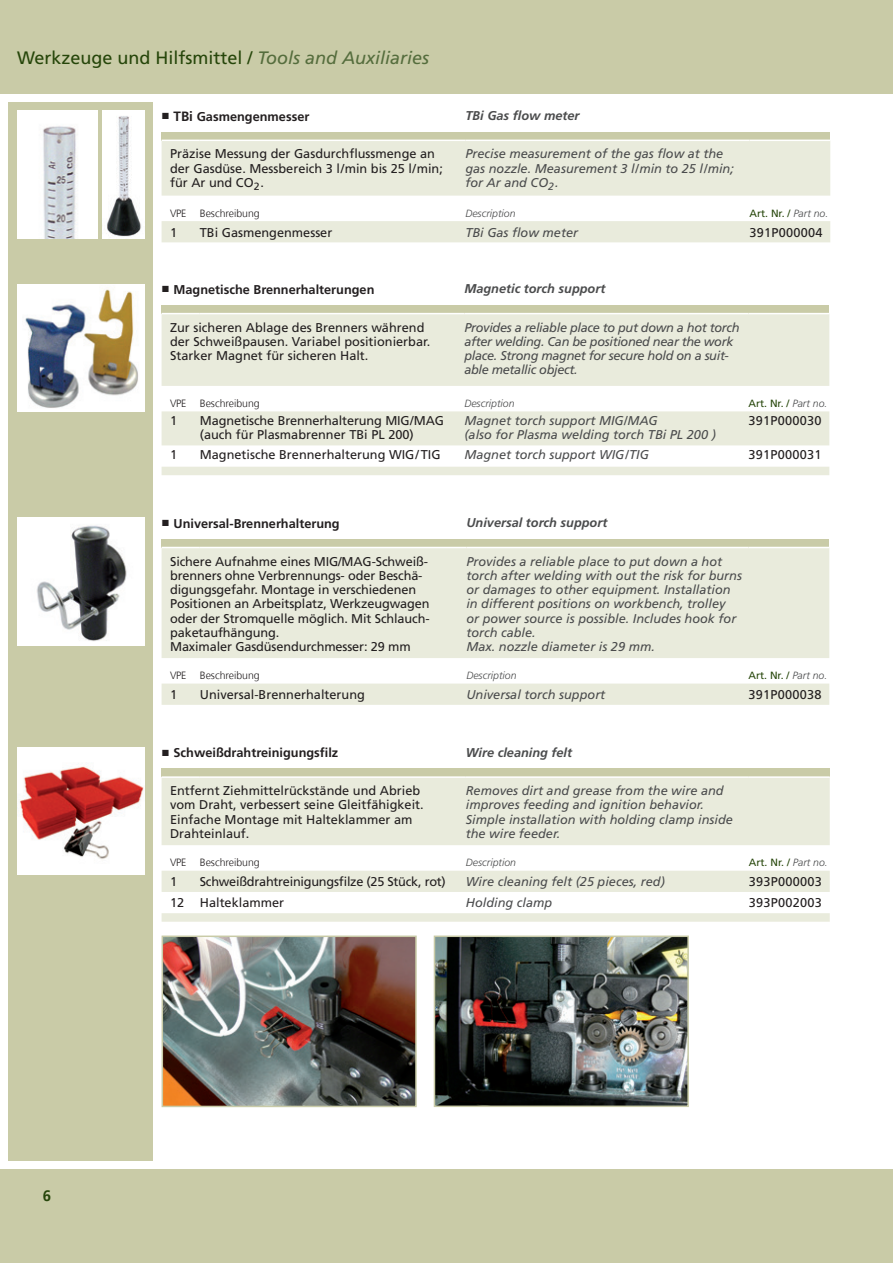
<style>
.page{position:relative;width:893px;height:1263px;background:#fff}
.page>*{position:absolute;margin:0;border:0;box-sizing:border-box;transform-origin:0 0}
.t1{font:18px "Frutiger LT Std";color:#26460a}
.t2{font:700 15px "Frutiger";color:#26460a}
.t3{font:12.75px/14.2px "Frutiger LT Std";color:#231f20}
.t4{font:italic 12.75px/14.2px "Frutiger LT Std";color:#4b4c4d}
.t5{font:italic 12.75px/14.2px "Frutiger LT Std";letter-spacing:-.025em;color:#4b4c4d}
.t6{font:700 12.75px "Frutiger LT Std";color:#231f20}
.t7{font:italic 700 12.75px "Frutiger LT Std";color:#4b4c4d}
.t8{font:12.75px "Frutiger LT Std";letter-spacing:.02em;color:#231f20}
.t9{font:12.75px "Frutiger LT Std";letter-spacing:-.02em;color:#231f20}
.t10{font:300 10.5px "Frutiger";color:#231f20}
.t11{font:10.5px "Frutiger LT Std";color:#26460a}
.t12{font:italic 300 10.5px "Frutiger LT Std";color:#4b4c4d}
.s1{font-style:italic;color:#556d3d}
.s2{font-family:"Times New Roman";font-weight:400;font-size:13.5px}
.s3{font-size:13.5px}
.s4{font-weight:300;font-style:italic;color:#4b4c4d}
</style>
<div class="page">
<div style="left:9px;top:102px;width:144px;height:1059px;background:#c9cba7"></div>
<div style="left:0;top:1169px;width:893px;height:94px;background:#c9cba7"></div>
<div style="left:0;top:0;width:893px;height:94px;background:#c9cba7"></div>
<div style="left:17px;top:284px;width:128px;height:127px;background:#fff"></div>
<img style="left:25px;top:287px;width:113px;height:121px">
<img style="left:433px;top:935px;width:256px;height:172px">
<img style="left:161px;top:935px;width:256px;height:173px">
<div style="left:17px;top:747px;width:128px;height:128px;background:#fff"></div>
<img style="left:19px;top:763px;width:125px;height:96px">
<div style="left:162px;top:305px;width:667px;height:9px;background:#c9cba7"></div>
<svg style="left:162px;top:314px;width:667px;height:161px;fill:#e9ebdc"></svg>
<hr style="left:162px;top:313px;width:38px;height:1px;background:#fff">
<hr style="left:200px;top:313px;width:264px;height:1px;background:#fff">
<hr style="left:464px;top:313px;width:284px;height:1px;background:#fff">
<hr style="left:748px;top:313px;width:81px;height:1px;background:#fff">
<img style="left:17px;top:518px;width:128px;height:127px">
<div style="left:162px;top:539px;width:667px;height:8px;background:#c9cba7"></div>
<svg style="left:162px;top:548px;width:667px;height:157px;fill:#e9ebdc"></svg>
<div style="left:162px;top:769px;width:668px;height:8px;background:#c9cba7"></div>
<svg style="left:162px;top:778px;width:668px;height:144px;fill:#e9ebdc"></svg>
<hr style="left:162px;top:776px;width:38px;height:2px;background:#fff">
<hr style="left:200px;top:776px;width:266px;height:2px;background:#fff">
<hr style="left:466px;top:776px;width:283px;height:2px;background:#fff">
<hr style="left:749px;top:776px;width:81px;height:2px;background:#fff">
<img style="left:17px;top:111px;width:81px;height:127px">
<img style="left:102px;top:111px;width:43px;height:127px">
<div style="left:162px;top:132px;width:668px;height:8px;background:#c9cba7"></div>
<svg style="left:162px;top:141px;width:668px;height:101px;fill:#e9ebdc"></svg>
<h1 class="t1" style="left:17px;top:47px;width:414px">Werkzeuge und Hilfsmittel / <span class="s1">Tools and Auxiliaries</span></h1>
<p class="t6" style="left:162px;top:109px;width:149px"><span class="s2">■</span> <span class="s3">TBi</span> Gasmengenmesser</p>
<p class="t7" style="left:465px;top:108px;width:116px">TBi Gas flow meter</p>
<p class="t3" style="left:170px;top:147px;width:274px">Präzise Messung der Gasdurchflussmenge an der Gasdüse. Messbereich 3 l/min bis 25 l/min; für Ar und CO<sub>2</sub> .</p>
<p class="t4" style="left:465px;top:147px;width:270px">Precise measurement of the gas flow at the gas nozzle. Measurement 3 l/min to 25 l/min; for Ar and CO<sub>2</sub> .</p>
<p class="t10" style="left:170px;top:207px;width:18px">VPE</p>
<p class="t10" style="left:200px;top:207px;width:61px">Beschreibung</p>
<p class="t12" style="left:465px;top:207px;width:52px">Description</p>
<p class="t11" style="left:749px;top:207px;width:80px">Art. Nr. / <span class="s4">Part no.</span></p>
<p class="t3" style="left:170px;top:225px;width:9px">1</p>
<p class="t3" style="left:200px;top:225px;width:134px">TBi Gasmengenmesser</p>
<p class="t4" style="left:465px;top:225px;width:114px">TBi Gas flow meter</p>
<p class="t8" style="left:749px;top:225px;width:75px">391P000004</p>
<p class="t6" style="left:162px;top:282px;width:214px"><span class="s2">■</span> Magnetische Brennerhalterungen</p>
<p class="t7" style="left:464px;top:281px;width:142px">Magnetic torch support</p>
<p class="t3" style="left:170px;top:320px;width:262px">Zur sicheren Ablage des Brenners während der Schweißpausen. Variabel positionierbar.<br>Starker Magnet für sicheren Halt.</p>
<p class="t5" style="left:464px;top:320px;width:277px">Provides a reliable place to put down a hot torch after welding. Can be positioned near the work place. Strong magnet for secure hold on a suit&shy;able metallic object.</p>
<p class="t10" style="left:170px;top:398px;width:18px">VPE</p>
<p class="t10" style="left:200px;top:398px;width:61px">Beschreibung</p>
<p class="t12" style="left:464px;top:397px;width:52px">Description</p>
<p class="t11" style="left:748px;top:397px;width:80px">Art. Nr. / <span class="s4">Part no.</span></p>
<p class="t3" style="left:170px;top:414px;width:9px">1</p>
<p class="t3" style="left:200px;top:414px;width:246px">Magnetische Brennerhalterung MIG/MAG (auch für Plasmabrenner TBi PL 200)</p>
<p class="t4" style="left:464px;top:414px;width:253px">Magnet torch support MIG/MAG<br>(also for Plasma welding torch TBi PL 200 )</p>
<p class="t8" style="left:748px;top:413px;width:75px">391P000030</p>
<p class="t3" style="left:170px;top:448px;width:9px">1</p>
<p class="t3" style="left:200px;top:448px;width:242px">Magnetische Brennerhalterung WIG / TIG</p>
<p class="t4" style="left:464px;top:448px;width:186px">Magnet torch support WIG/TIG</p>
<p class="t8" style="left:748px;top:447px;width:75px">391P000031</p>
<p class="t6" style="left:162px;top:516px;width:180px"><span class="s2">■</span> Universal-Brennerhalterung</p>
<p class="t7" style="left:466px;top:515px;width:142px">Universal torch support</p>
<p class="t3" style="left:170px;top:554px;width:261px">Sichere Aufnahme eines MIG/MAG-Schweiß&shy;brenners ohne Verbrennungs- oder Beschä&shy;digungsgefahr. Montage in verschiedenen Positionen an Arbeitsplatz, Werkzeugwagen oder der Stromquelle möglich. Mit Schlauch&shy;paketaufhängung.<br>Maximaler Gasdüsendurchmesser: 29 mm</p>
<p class="t4" style="left:466px;top:554px;width:277px">Provides a reliable place to put down a hot torch after welding with out the risk for burns or damages to other equipment. Installation in different positions on workbench, trolley<br>or power source is possible. Includes hook for torch cable.<br>Max. nozzle diameter is 29 mm.</p>
<p class="t10" style="left:170px;top:670px;width:18px">VPE</p>
<p class="t10" style="left:200px;top:670px;width:61px">Beschreibung</p>
<p class="t12" style="left:466px;top:670px;width:52px">Description</p>
<p class="t11" style="left:748px;top:669px;width:80px">Art. Nr. / <span class="s4">Part no.</span></p>
<p class="t3" style="left:170px;top:687px;width:9px">1</p>
<p class="t3" style="left:200px;top:687px;width:167px">Universal-Brennerhalterung</p>
<p class="t4" style="left:466px;top:687px;width:140px">Universal torch support</p>
<p class="t8" style="left:748px;top:687px;width:75px">391P000038</p>
<p class="t6" style="left:162px;top:745px;width:178px"><span class="s2">■</span> Schweißdrahtreinigungsfilz</p>
<p class="t7" style="left:466px;top:745px;width:108px">Wire cleaning felt</p>
<p class="t3" style="left:170px;top:784px;width:255px">Entfernt Ziehmittelrückstände und Abrieb vom Draht, verbessert seine Gleitfähigkeit.<br>Einfache Montage mit Halteklammer am Drahteinlauf.</p>
<p class="t4" style="left:466px;top:784px;width:269px">Removes dirt and grease from the wire and improves feeding and ignition behavior.<br>Simple installation with holding clamp inside the wire feeder.</p>
<p class="t10" style="left:170px;top:857px;width:18px">VPE</p>
<p class="t10" style="left:200px;top:857px;width:61px">Beschreibung</p>
<p class="t12" style="left:466px;top:857px;width:52px">Description</p>
<p class="t11" style="left:749px;top:857px;width:80px">Art. Nr. / <span class="s4">Part no.</span></p>
<p class="t3" style="left:170px;top:874px;width:9px">1</p>
<p class="t9" style="left:200px;top:874px;width:247px">Schweißdrahtreinigungsfilze (25 Stück, rot)</p>
<p class="t4" style="left:466px;top:875px;width:201px">Wire cleaning felt (25 pieces, red)</p>
<p class="t8" style="left:749px;top:874px;width:75px">393P000003</p>
<p class="t3" style="left:170px;top:896px;width:116px">12 Halteklammer</p>
<p class="t4" style="left:466px;top:896px;width:88px">Holding clamp</p>
<p class="t8" style="left:749px;top:895px;width:75px">393P002003</p>
<p class="t2" style="left:43px;top:1187px;width:10px">6</p>
</div>
